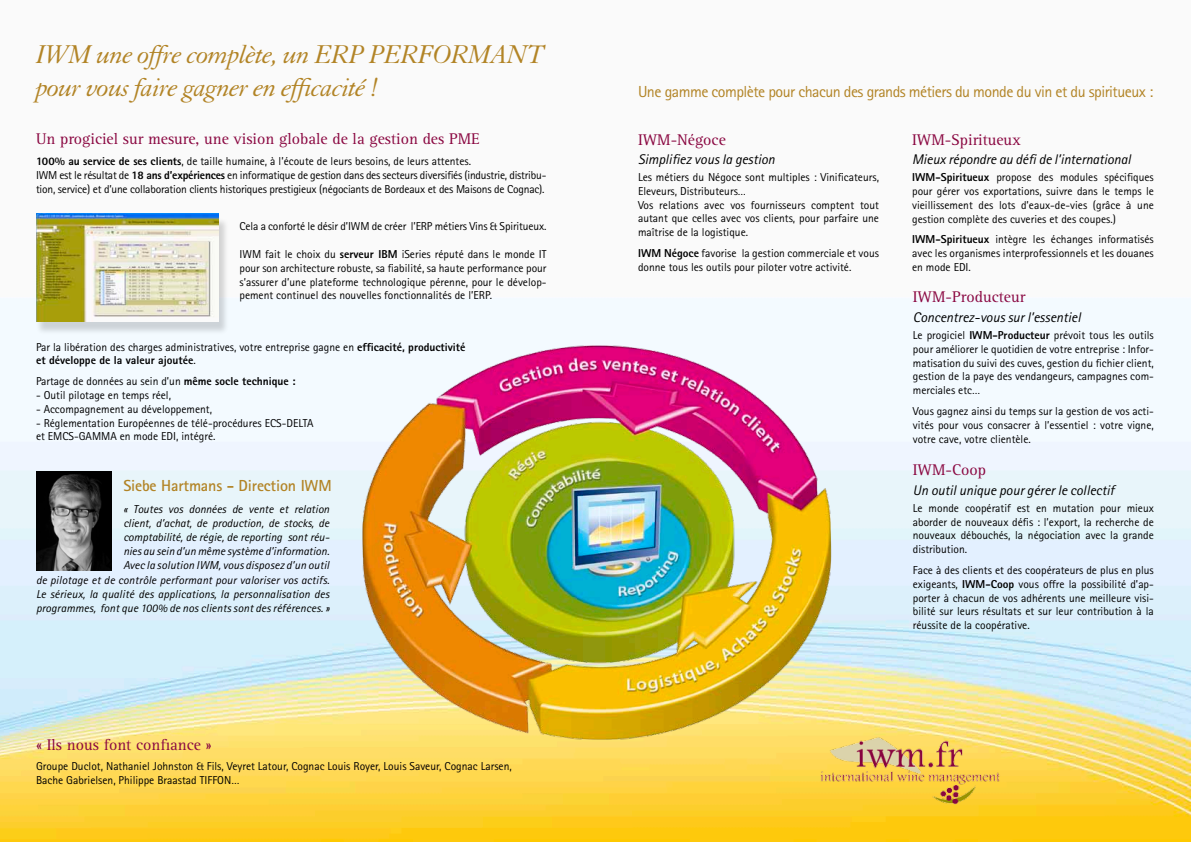
<style>
.page{position:relative;width:1191px;height:842px;background:#fff}
.page>*{position:absolute;margin:0;border:0;box-sizing:border-box;transform-origin:0 0}
.t1{font:italic 28px/33px "Granjon";letter-spacing:-.025em;color:#b28426}
.t2{font:16px "Rotis Serif";color:#8a0741}
.t3{font:16px "Rotis Sans Serif";letter-spacing:-.035em;color:#b28426}
.t4{font:700 16px "Rotis Sans Serif";letter-spacing:-.01em;color:#b28426}
.t5{font:italic 14px "Rotis Sans Serif";color:#000}
.t6{font:11.5px/13.8px "Rotis Sans Serif";color:#000;text-align:justify}
.t7{font:italic 11.5px/13.8px "Rotis Sans Serif";letter-spacing:.01em;color:#000;text-align:justify}
.t8{font:11.5px/13.8px "Rotis Sans Serif";letter-spacing:-.02em;color:#000}
.s1{font-weight:800}
</style>
<div class="page">
<img style="left:0;top:213px;width:1191px;height:629px">
<img style="left:330px;top:315px;width:531px;height:450px">
<img style="left:818px;top:736px;width:183px;height:70px">
<img style="left:36px;top:471px;width:75px;height:99px">
<div style="left:35px;top:217px;width:194px;height:119px;background:#000;opacity:.16"></div>
<img style="left:36px;top:214px;width:182px;height:108px">
<p class="t1" style="left:36px;top:38px;width:511px">IWM une offre complète, un ERP PERFORMANT pour vous faire gagner en efficacité !</p>
<p class="t2" style="left:36px;top:129px;width:445px">Un progiciel sur mesure, une vision globale de la gestion des PME</p>
<p class="t8" style="left:36px;top:155px;width:512px"><span class="s1">100% au service de ses clients</span>, de taille humaine, à l’écoute de leurs besoins, de leurs attentes.<br>IWM est le résultat de <span class="s1">18 ans d’expériences</span> en informatique de gestion dans des secteurs diversifiés (industrie, distribu&shy;tion, service) et d’une collaboration clients historiques prestigieux (négociants de Bordeaux et des Maisons de Cognac).</p>
<p class="t6" style="left:239px;top:220px;width:308px">Cela a conforté le désir d’IWM de créer l’ERP métiers Vins &amp; Spiritueux.</p>
<p class="t6" style="left:239px;top:247px;width:309px">IWM fait le choix du <span class="s1">serveur IBM</span> iSeries réputé dans le monde IT pour son architecture robuste, sa fiabilité, sa haute performance pour s’assurer d’une plateforme technologique pérenne, pour le dévelop&shy;pement continuel des nouvelles fonctionnalités de l’ERP.</p>
<p class="t6" style="left:36px;top:340px;width:431px">Par la libération des charges administratives, votre entreprise gagne en <span class="s1">efficacité, productivité et développe de la valeur ajoutée</span>.</p>
<p class="t6" style="left:36px;top:374px;width:261px">Partage de données au sein d’un <span class="s1">même socle technique :</span></p>
<p class="t6" style="left:36px;top:388px;width:136px">- Outil pilotage en temps réel,</p>
<p class="t6" style="left:36px;top:402px;width:178px">- Accompagnement au développement,</p>
<p class="t6" style="left:36px;top:416px;width:279px">- Réglementation Européennes de télé-procédures ECS-DELTA et EMCS-GAMMA en mode EDI, intégré.</p>
<p class="t4" style="left:123px;top:475px;width:210px">Siebe Hartmans - Direction IWM</p>
<p class="t7" style="left:123px;top:503px;width:208px">« Toutes vos données de vente et relation client, d’achat, de production, de stocks, de comptabilité, de régie, de reporting sont réu&shy;nies au sein d’un même système d’information.<br>Avec la solution IWM, vous disposez d’un outil</p>
<p class="t7" style="left:36px;top:573px;width:295px">de pilotage et de contrôle performant pour valoriser vos actifs.<br>Le sérieux, la qualité des applications, la personnalisation des programmes, font que 100% de nos clients sont des références. »</p>
<p class="t2" style="left:36px;top:736px;width:177px">« Ils nous font confiance »</p>
<p class="t6" style="left:36px;top:759px;width:477px">Groupe Duclot, Nathaniel Johnston &amp; Fils, Veyret Latour, Cognac Louis Royer, Louis Saveur, Cognac Larsen,<br>Bache Gabrielsen, Philippe Braastad TIFFON…</p>
<p class="t3" style="left:638px;top:82px;width:517px">Une gamme complète pour chacun des grands métiers du monde du vin et du spiritueux :</p>
<p class="t2" style="left:638px;top:131px;width:89px">IWM-Négoce</p>
<p class="t6" style="left:638px;top:170px;width:242px;text-align:left">Les métiers du Négoce sont multiples : Vinificateurs, Eleveurs, Distributeurs…<br>Vos relations avec vos fournisseurs comptent tout autant que celles avec vos clients, pour parfaire une maîtrise de la logistique.</p>
<p class="t6" style="left:638px;top:246px;width:242px"><span class="s1">IWM Négoce</span> favorise la gestion commerciale et vous donne tous les outils pour piloter votre activité.</p>
<p class="t5" style="left:638px;top:151px;width:138px">Simplifiez vous la gestion</p>
<p class="t2" style="left:912px;top:131px;width:110px">IWM-Spiritueux</p>
<p class="t6" style="left:912px;top:170px;width:243px"><span class="s1">IWM-Spiritueux</span> propose des modules spécifiques pour gérer vos exportations, suivre dans le temps le vieillissement des lots d’eaux-de-vies (grâce à une gestion complète des cuveries et des coupes.)</p>
<p class="t6" style="left:912px;top:233px;width:243px"><span class="s1">IWM-Spiritueux</span> intègre les échanges informatisés avec les organismes interprofessionnels et les douanes en mode EDI.</p>
<p class="t5" style="left:912px;top:151px;width:220px">Mieux répondre au défi de l’international</p>
<p class="t2" style="left:913px;top:288px;width:114px">IWM-Producteur</p>
<p class="t5" style="left:913px;top:309px;width:169px">Concentrez-vous sur l’essentiel</p>
<p class="t6" style="left:913px;top:328px;width:242px">Le progiciel <span class="s1">IWM-Producteur</span> prévoit tous les outils pour améliorer le quotidien de votre entreprise : Infor&shy;matisation du suivi des cuves, gestion du fichier client, gestion de la paye des vendangeurs, campagnes com&shy;merciales etc…</p>
<p class="t6" style="left:913px;top:404px;width:242px">Vous gagnez ainsi du temps sur la gestion de vos acti&shy;vités pour vous consacrer à l’essentiel : votre vigne, votre cave, votre clientèle.</p>
<p class="t2" style="left:913px;top:460px;width:75px">IWM-Coop</p>
<p class="t5" style="left:913px;top:481px;width:203px">Un outil unique pour gérer le collectif</p>
<p class="t6" style="left:913px;top:501px;width:242px">Le monde coopératif est en mutation pour mieux aborder de nouveaux défis : l’export, la recherche de nouveaux débouchés, la négociation avec la grande distribution.</p>
<p class="t6" style="left:913px;top:563px;width:242px">Face à des clients et des coopérateurs de plus en plus exigeants, <span class="s1">IWM-Coop</span> vous offre la possibilité d’ap&shy;porter à chacun de vos adhérents une meilleure visi&shy;bilité sur leurs résultats et sur leur contribution à la réussite de la coopérative.</p>
</div>
